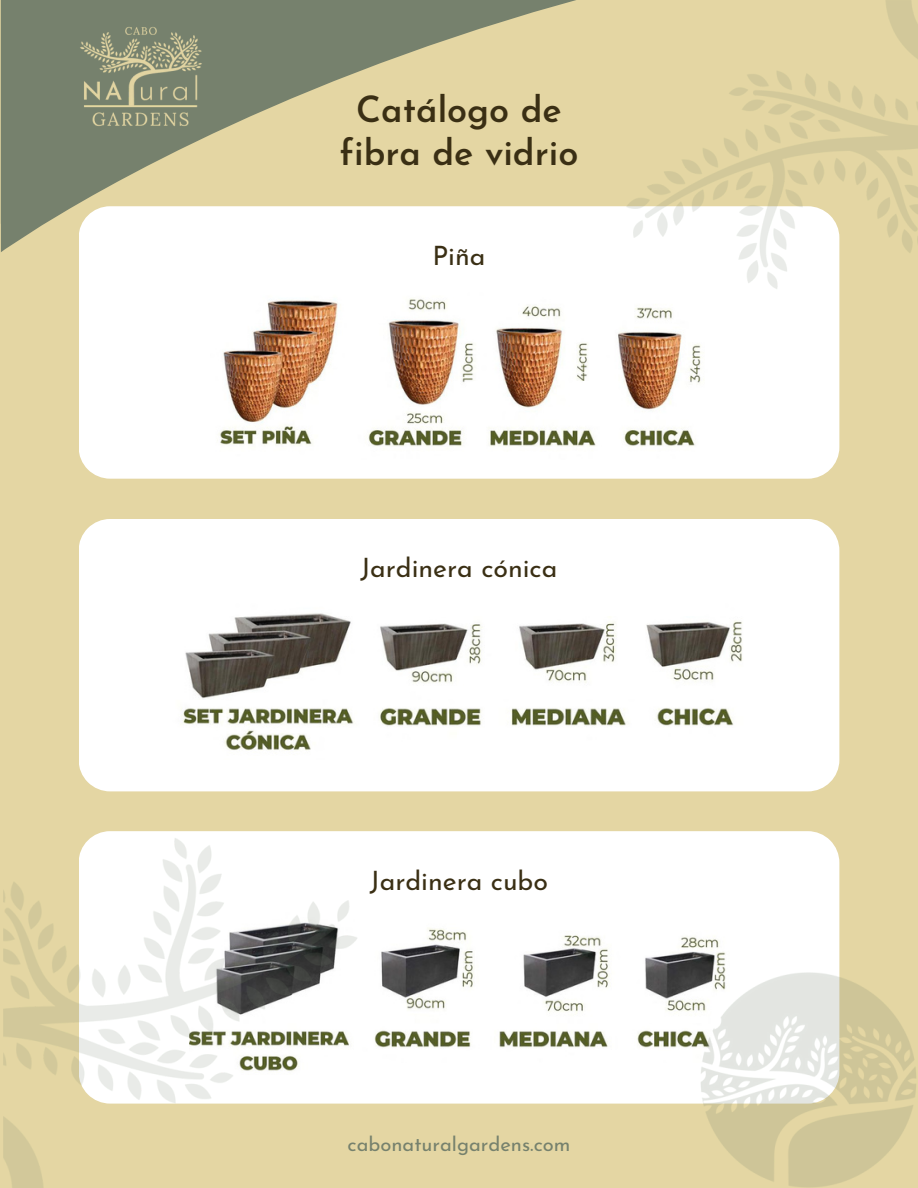
<style>
.page{position:relative;width:918px;height:1188px;background:#e4d6a3}
.page>*{position:absolute;margin:0;border:0;box-sizing:border-box;transform-origin:0 0}
.t1{font:600 36px/42.8px "Josefin Sans";color:#3a2f14;text-align:center}
.t2{font:26.7px "Josefin Sans";color:#3a2f14}
.t3{font:20.1px "Josefin Sans";color:#76816d}
</style>
<div class="page">
<div style="left:79px;top:519px;width:760px;height:272px;background:#fff"></div>
<div style="left:364px;top:831px;width:475px;height:273px;background:#fff"></div>
<svg style="left:1px;top:0;width:575px;height:224px"></svg>
<div style="left:79px;top:206px;width:760px;height:273px;background:#fff"></div>
<img style="left:211px;top:293px;width:497px;height:166px">
<img style="left:169px;top:599px;width:580px;height:160px">
<img style="left:364px;top:911px;width:365px;height:163px">
<img style="left:79px;top:27px;width:124px;height:101px">
<img style="left:620px;top:0;width:298px;height:340px">
<img style="left:3px;top:775px;width:361px;height:413px">
<img style="left:700px;top:970px;width:216px;height:218px">
<p class="t1" style="left:340px;top:92px;width:240px">Catálogo de fibra de vidrio</p>
<p class="t2" style="left:432px;top:245px;width:55px">Piña</p>
<p class="t2" style="left:360px;top:557px;width:199px">Jardinera cónica</p>
<p class="t2" style="left:370px;top:870px;width:180px">Jardinera cubo</p>
<p class="t3" style="left:348px;top:1136px;width:224px">cabonaturalgardens.com</p>
</div>
